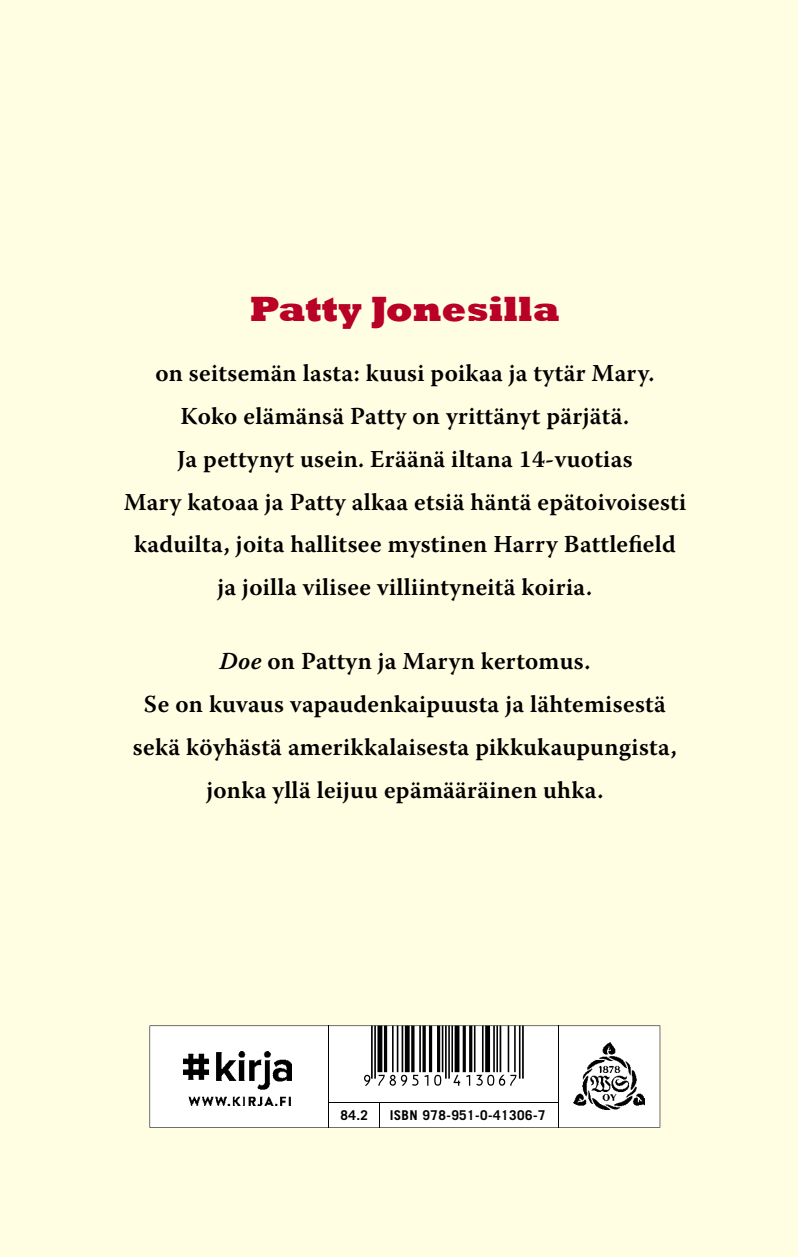
<style>
.page{position:relative;width:798px;height:1257px;background:#fff}
.page>*{position:absolute;margin:0;border:0;box-sizing:border-box;transform-origin:0 0}
.t1{font:60.75px "Viisas EAN Melko Matala";color:#000}
.t2{font:800 36px "Rockwell";color:#b90026}
.t3{font:600 24.3px/42.8px "Warnock Pro";letter-spacing:.01em;color:#000;text-align:center}
.t4{font:22.05px "Adobe Caslon Pro";color:#000}
.t5{font:700 13.5px "Trade Gothic LT Std";letter-spacing:.035em;color:#000}
.s1{font-style:italic}
</style>
<div class="page">
<div style="left:0;top:0;width:797px;height:1256px;background:#fffde2"></div>
<div style="left:149px;top:1025px;width:511px;height:102px;background:#fff"></div>
<img style="left:573px;top:1042px;width:71px;height:67px">
<hr style="left:328px;top:1025px;width:1px;height:102px;background:#000">
<svg style="left:379px;top:1102px;width:1px;height:25px"></svg>
<hr style="left:557px;top:1025px;width:1px;height:102px;background:#000">
<hr style="left:328px;top:1101px;width:229px;height:1px;background:#000">
<img style="left:183px;top:1051px;width:108px;height:54px">
<svg style="left:797px;top:0;width:1px;height:369px"></svg>
<h2 class="t2" style="left:250px;top:288px;width:311px">Patty Jonesilla</h2>
<p class="t3" style="left:124px;top:351px;width:563px">on seitsemän lasta: kuusi poikaa ja tytär Mary.<br>Koko elämänsä Patty on yrittänyt pärjätä.<br>Ja pettynyt usein. Eräänä iltana 14-vuotias<br>Mary katoaa ja Patty alkaa etsiä häntä epätoivoisesti kaduilta, joita hallitsee mystinen Harry Battlefield ja joilla vilisee villiintyneitä koiria.</p>
<p class="t3" style="left:133px;top:639px;width:545px"><span class="s1">Doe</span> on Pattyn ja Maryn kertomus.<br>Se on kuvaus vapaudenkaipuusta ja lähtemisestä sekä köyhästä amerikkalaisesta pikkukaupungista, jonka yllä leijuu epämääräinen uhka.</p>
<h1 class="t1" style="left:359px;top:1025px;width:165px">*9789510413067*</h1>
<p class="t5" style="left:340px;top:1106px;width:29px">84.2</p>
<p class="t5" style="left:389px;top:1106px;width:157px">ISBN 978-951-0-41306-7</p>
<p class="t4" style="left:381px;top:1108px;width:23px">26</p>
</div>
